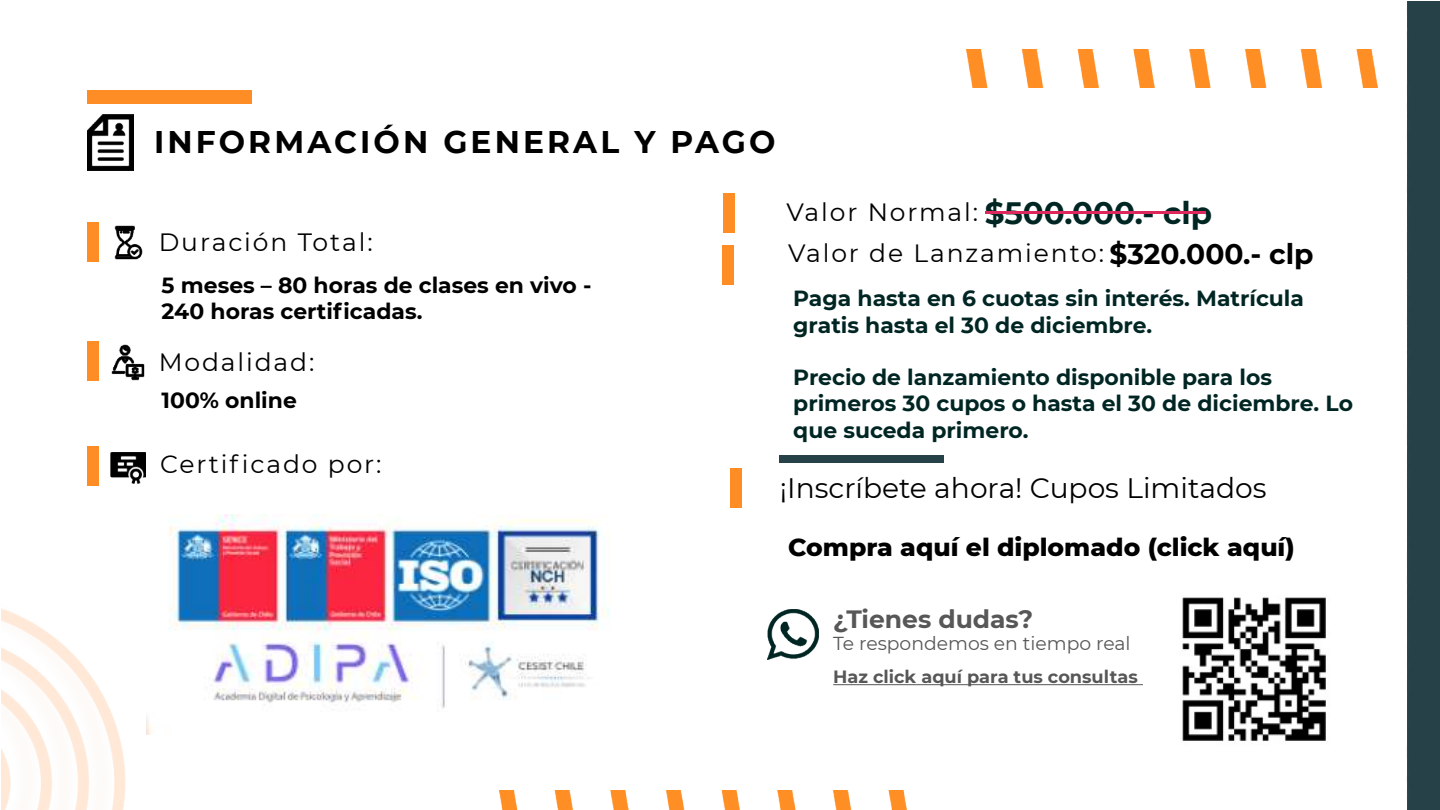
<style>
.page{position:relative;width:1440px;height:810px;background:#fff}
.page>*{position:absolute;margin:0;border:0;box-sizing:border-box;transform-origin:0 0}
.t1{font:700 31.28px "Montserrat";letter-spacing:.1em;color:#000}
.t2{font:700 30.9px "Montserrat";color:#002624}
.t3{font:28.12px "Montserrat";color:#000}
.t4{font:700 28.12px "Montserrat";color:#000}
.t5{font:24.97px/41.2px "Montserrat";letter-spacing:.075em;color:#000}
.t6{font:800 24.97px "Montserrat";color:#000}
.t7{font:700 24.97px "Montserrat";color:#575757}
.t8{font:700 21.9px/26.2px "Montserrat";color:#002624}
.t9{font:700 21.9px/26.2px "Montserrat";color:#000}
.t10{font:18.75px "Montserrat";color:#575757}
.t11{font:700 17.7px "Montserrat";color:#575757}
</style>
<div class="page">
<div style="left:1407px;top:2px;width:33px;height:808px;background:#264147"></div>
<img style="left:967px;top:50px;width:410px;height:38px">
<img style="left:499px;top:790px;width:408px;height:20px">
<img style="left:1px;top:608px;width:125px;height:202px">
<div style="left:88px;top:90px;width:164px;height:14px;background:#ff8d25"></div>
<div style="left:779px;top:455px;width:164px;height:8px;background:#264147"></div>
<div style="left:88px;top:222px;width:11px;height:40px;background:#ff8d25"></div>
<div style="left:730px;top:468px;width:12px;height:40px;background:#ff8d25"></div>
<div style="left:723px;top:193px;width:11px;height:40px;background:#ff8d25"></div>
<div style="left:722px;top:245px;width:11px;height:39px;background:#ff8d25"></div>
<div style="left:88px;top:341px;width:11px;height:40px;background:#ff8d25"></div>
<div style="left:88px;top:446px;width:11px;height:39px;background:#ff8d25"></div>
<img style="left:114px;top:225px;width:29px;height:35px">
<img style="left:111px;top:344px;width:34px;height:37px">
<img style="left:111px;top:452px;width:34px;height:31px">
<img style="left:88px;top:115px;width:45px;height:55px">
<hr style="left:985px;top:212px;width:220px;height:2px;background:#dc285c">
<img style="left:768px;top:609px;width:50px;height:51px">
<hr style="left:833px;top:684px;width:310px;height:1px;background:#575757">
<img style="left:146px;top:514px;width:464px;height:220px">
<img style="left:1182px;top:597px;width:144px;height:144px">
<h1 class="t1" style="left:154px;top:120px;width:623px">INFORMACIÓN GENERAL Y PAGO</h1>
<p class="t5" style="left:159px;top:220px;width:215px">Duración Total:</p>
<p class="t9" style="left:162px;top:271px;width:431px">5 meses – 80 horas de clases en vivo -<br>240 horas certificadas.</p>
<p class="t5" style="left:159px;top:341px;width:157px">Modalidad:</p>
<p class="t9" style="left:162px;top:386px;width:137px">100% online</p>
<h2 class="t2" style="left:985px;top:191px;width:229px">$500.000.- clp</h2>
<p class="t4" style="left:1110px;top:234px;width:205px">$320.000.- clp</p>
<p class="t5" style="left:787px;top:190px;width:319px">Valor Normal:<br>Valor de Lanzamiento:</p>
<p class="t8" style="left:793px;top:284px;width:512px">Paga hasta en 6 cuotas sin interés. Matrícula gratis hasta el 30 de diciembre.</p>
<p class="t8" style="left:793px;top:363px;width:561px">Precio de lanzamiento disponible para los primeros 30 cupos o hasta el 30 de diciembre. Lo que suceda primero.</p>
<p class="t5" style="left:160px;top:442px;width:223px">Certificado por:</p>
<p class="t3" style="left:780px;top:469px;width:488px">¡Inscríbete ahora! Cupos Limitados</p>
<p class="t6" style="left:788px;top:529px;width:508px">Compra aquí el diplomado (click aquí)</p>
<p class="t7" style="left:833px;top:601px;width:202px">¿Tienes dudas?</p>
<p class="t10" style="left:833px;top:631px;width:299px">Te respondemos en tiempo real</p>
<p class="t11" style="left:833px;top:664px;width:306px">Haz click aquí para tus consultas</p>
</div>
